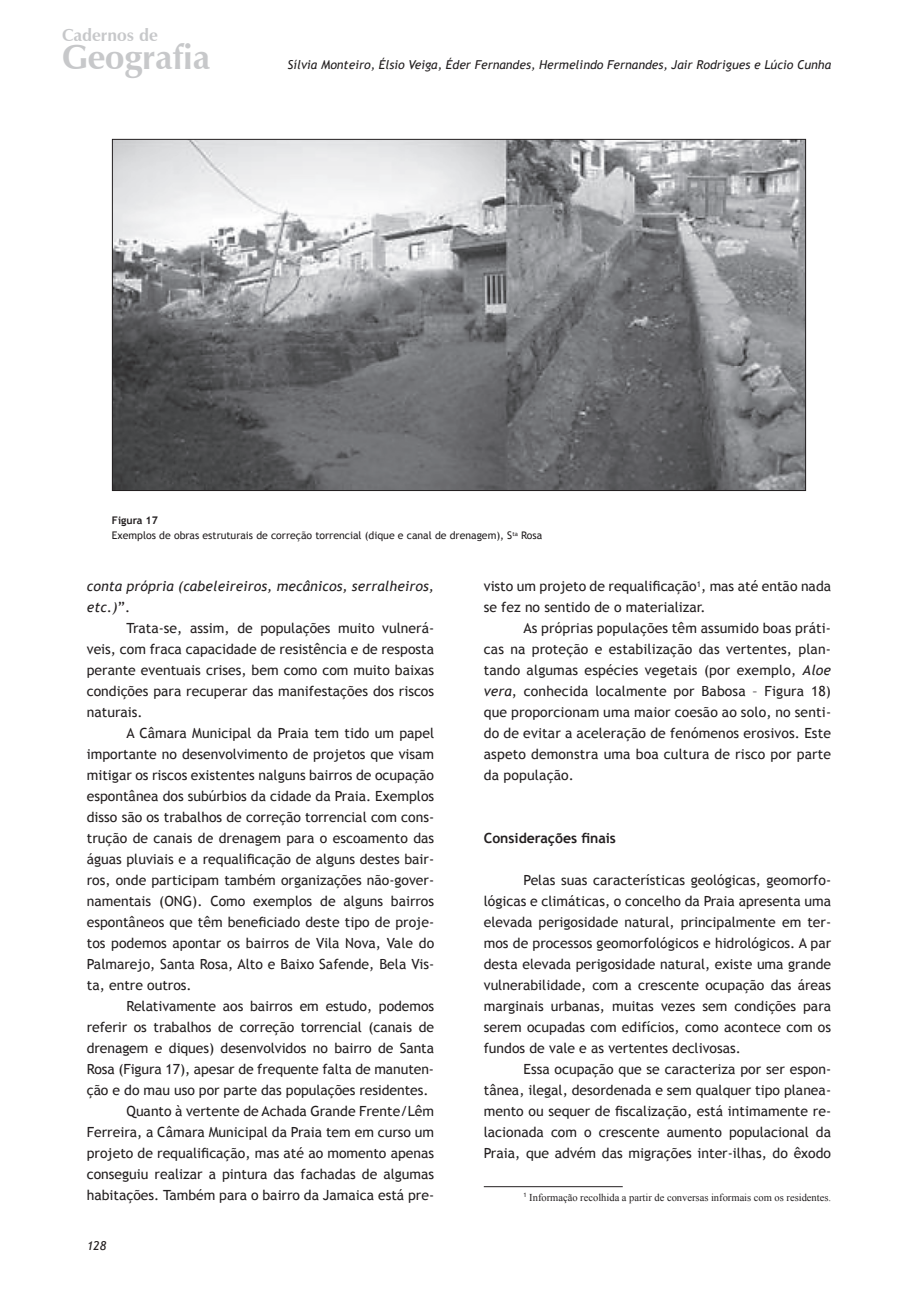
<style>
.page{position:relative;width:918px;height:1290px;background:#fff}
.page>*{position:absolute;margin:0;border:0;box-sizing:border-box;transform-origin:0 0}
.t1{font:700 34.48px "Zapf Humanist 601 BT";color:#c7c8ca}
.t2{font:700 17.32px "Zapf Humanist 601 BT";color:#c7c8ca}
.t3{font:14px/21px "Trebuchet MS";color:#231f20;text-align:justify}
.t4{font:italic 14px/21px "Trebuchet MS";letter-spacing:.01em;color:#231f20}
.t5{font:700 14px "Trebuchet MS";color:#231f20}
.t6{font:italic 12.25px "Trebuchet MS";color:#231f20}
.t7{font:10.5px/15.8px "Trebuchet MS";color:#231f20}
.t8{font:10.5px "Times New Roman";color:#231f20}
.s1{font-weight:700}
.s2{font-style:normal}
.s3{font-style:italic}
</style>
<div class="page">
<hr style="left:484px;top:1186px;width:139px;height:1px;background:#231f20">
<img style="left:114px;top:141px;width:690px;height:348px">
<p class="t2" style="left:62px;top:24px;width:97px">Cadernos de</p>
<h1 class="t1" style="left:62px;top:36px;width:150px">Geografia</h1>
<p class="t6" style="left:287px;top:57px;width:545px">Sílvia Monteiro, Élsio Veiga, Éder Fernandes, Hermelindo Fernandes, Jair Rodrigues e Lúcio Cunha</p>
<p class="t7" style="left:112px;top:512px;width:432px"><span class="s1">Figura 17<br></span>Exemplos de obras estruturais de correção torrencial (dique e canal de drenagem), S<sup>ta</sup> Rosa</p>
<p class="t4" style="left:87px;top:576px;width:349px">conta própria (cabeleireiros, mecânicos, serralheiros, etc.)<span class="s2">”.</span></p>
<p class="t3" style="left:87px;top:618px;width:349px;text-indent:40px">Trata-se, assim, de populações muito vulnerá‑ veis, com fraca capacidade de resistência e de resposta perante eventuais crises, bem como com muito baixas condições para recuperar das manifestações dos riscos naturais.</p>
<p class="t3" style="left:87px;top:723px;width:349px;text-indent:40px">A Câmara Municipal da Praia tem tido um papel importante no desenvolvimento de projetos que visam mitigar os riscos existentes nalguns bairros de ocupação espontânea dos subúrbios da cidade da Praia. Exemplos disso são os trabalhos de correção torrencial com cons‑ trução de canais de drenagem para o escoamento das águas pluviais e a requalificação de alguns destes bair‑ ros, onde participam também organizações não-gover‑ namentais (ONG). Como exemplos de alguns bairros espontâneos que têm beneficiado deste tipo de proje‑ tos podemos apontar os bairros de Vila Nova, Vale do Palmarejo, Santa Rosa, Alto e Baixo Safende, Bela Vis‑ ta, entre outros.</p>
<p class="t3" style="left:127px;top:996px;width:309px">Relativamente aos bairros em estudo, podemos</p>
<p class="t3" style="left:87px;top:1017px;width:349px">referir os trabalhos de correção torrencial (canais de</p>
<p class="t3" style="left:87px;top:1038px;width:349px">drenagem e diques) desenvolvidos no bairro de Santa</p>
<p class="t3" style="left:87px;top:1059px;width:349px">Rosa (Figura 17), apesar de frequente falta de manuten‑</p>
<p class="t3" style="left:87px;top:1080px;width:343px">ção e do mau uso por parte das populações residentes.</p>
<p class="t3" style="left:127px;top:1101px;width:309px">Quanto à vertente de Achada Grande Frente/Lêm</p>
<p class="t3" style="left:87px;top:1122px;width:349px">Ferreira, a Câmara Municipal da Praia tem em curso um</p>
<p class="t3" style="left:87px;top:1143px;width:349px">projeto de requalificação, mas até ao momento apenas</p>
<p class="t3" style="left:87px;top:1164px;width:349px">conseguiu realizar a pintura das fachadas de algumas</p>
<p class="t3" style="left:87px;top:1185px;width:349px">habitações. Também para o bairro da Jamaica está pre‑</p>
<p class="t6" style="left:87px;top:1238px;width:21px">128</p>
<p class="t3" style="left:484px;top:576px;width:349px">visto um projeto de requalificação<sup>1</sup>, mas até então nada se fez no sentido de o materializar.</p>
<p class="t3" style="left:484px;top:618px;width:349px;text-indent:40px">As próprias populações têm assumido boas práti‑ cas na proteção e estabilização das vertentes, plan‑ tando algumas espécies vegetais (por exemplo, <span class="s3">Aloe vera</span>, conhecida localmente por Babosa – Figura 18) que proporcionam uma maior coesão ao solo, no senti‑ do de evitar a aceleração de fenómenos erosivos. Este aspeto demonstra uma boa cultura de risco por parte da população.</p>
<p class="t5" style="left:484px;top:829px;width:134px">Considerações finais</p>
<p class="t3" style="left:484px;top:870px;width:349px;text-indent:40px">Pelas suas características geológicas, geomorfo‑ lógicas e climáticas, o concelho da Praia apresenta uma elevada perigosidade natural, principalmente em ter‑ mos de processos geomorfológicos e hidrológicos. A par desta elevada perigosidade natural, existe uma grande vulnerabilidade, com a crescente ocupação das áreas marginais urbanas, muitas vezes sem condições para serem ocupadas com edifícios, como acontece com os fundos de vale e as vertentes declivosas.</p>
<p class="t3" style="left:484px;top:1059px;width:349px;text-indent:40px">Essa ocupação que se caracteriza por ser espon‑ tânea, ilegal, desordenada e sem qualquer tipo planea‑ mento ou sequer de fiscalização, está intimamente re‑ lacionada com o crescente aumento populacional da Praia, que advém das migrações inter-ilhas, do êxodo</p>
<p class="t8" style="left:523px;top:1191px;width:309px"><sup>1</sup> Informação recolhida a partir de conversas informais com os residentes.</p>
</div>
